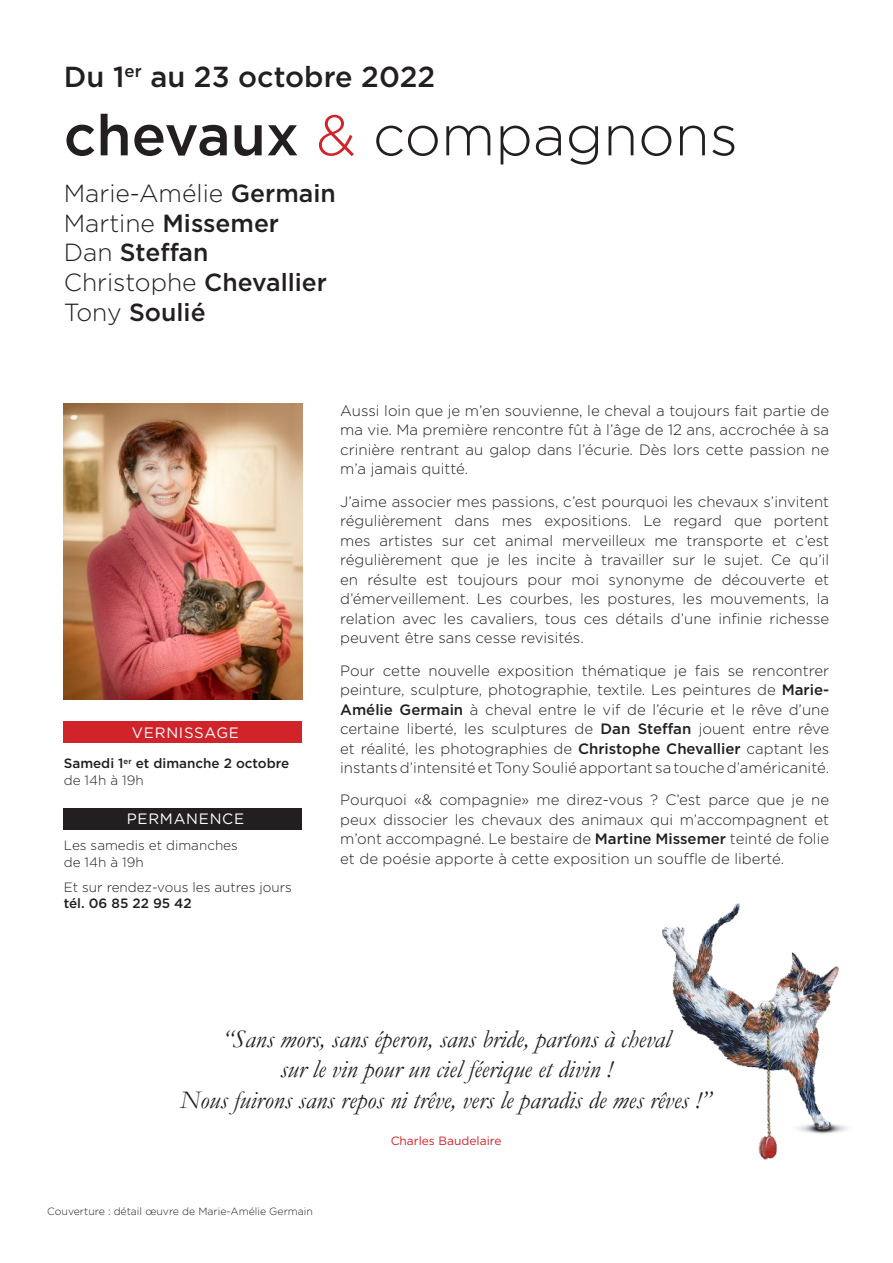
<style>
.page{position:relative;width:893px;height:1263px;background:#fff}
.page>*{position:absolute;margin:0;border:0;box-sizing:border-box;transform-origin:0 0}
.t1{font:300 57px "Gotham";color:#231f20}
.t2{font:500 28.95px "Gotham";color:#231f20}
.t3{font:italic 25.5px/30.6px "Garamond";color:#231f20;text-align:center}
.t4{font:500 24.75px/29.7px "Gotham";color:#231f20}
.t5{font:300 24.75px/29.7px "Gotham";color:#231f20}
.t6{font:300 15px/19.5px "Gotham";color:#231f20;text-align:justify}
.t7{font:15px "Gotham";letter-spacing:.05em;color:#fff}
.t8{font:300 13.5px/16.5px "Gotham";color:#231f20}
.t9{font:500 13.5px/16.5px "Gotham";color:#231f20}
.t10{font:12px "Gotham";color:#d1232a}
.t11{font:300 10.5px "Gotham";color:#231f20}
.s1{font-weight:500}
.s2{color:#d1232a}
.s3{font-weight:300}
</style>
<div class="page">
<div style="left:64px;top:722px;width:238px;height:21px;background:#d1232a"></div>
<div style="left:64px;top:808px;width:238px;height:21px;background:#231f20"></div>
<img style="left:64px;top:404px;width:239px;height:295px">
<img style="left:662px;top:903px;width:187px;height:257px">
<p class="t2" style="left:64px;top:58px;width:373px">Du 1<sup>er</sup> au 23 octobre 2022</p>
<p class="t1" style="left:64px;top:99px;width:676px"><span class="s1">chevaux</span> <span class="s2">&amp;</span> compagnons</p>
<p class="t5" style="left:64px;top:178px;width:274px">Marie-Amélie <span class="s1">Germain<br></span>Martine <span class="s1">Missemer</span></p>
<p class="t4" style="left:64px;top:237px;width:265px"><span class="s3">Dan</span> Steffan<br><span class="s3">Christophe</span> Chevallier<br><span class="s3">Tony</span> Soulié</p>
<p class="t7" style="left:132px;top:723px;width:108px">VERNISSAGE</p>
<p class="t9" style="left:64px;top:755px;width:227px">Samedi 1<sup>er</sup> et dimanche 2 octobre <span class="s3">de 14h à 19h</span></p>
<p class="t7" style="left:127px;top:809px;width:119px">PERMANENCE</p>
<p class="t8" style="left:64px;top:837px;width:176px">Les samedis et dimanches de 14h à 19h</p>
<p class="t8" style="left:64px;top:878px;width:230px">Et sur rendez-vous les autres jours <span class="s1">tél. 06 85 22 95 42</span></p>
<p class="t6" style="left:340px;top:400px;width:491px">Aussi loin que je m’en souvienne, le cheval a toujours fait partie de ma vie. Ma première rencontre fût à l’âge de 12 ans, accrochée à sa crinière rentrant au galop dans l’écurie. Dès lors cette passion ne m’a jamais quitté.</p>
<p class="t6" style="left:340px;top:491px;width:491px">J’aime associer mes passions, c’est pourquoi les chevaux s’invitent régulièrement dans mes expositions. Le regard que portent mes artistes sur cet animal merveilleux me transporte et c’est régulièrement que je les incite à travailler sur le sujet. Ce qu’il en résulte est toujours pour moi synonyme de découverte et d’émerveillement. Les courbes, les postures, les mouvements, la relation avec les cavaliers, tous ces détails d’une infinie richesse peuvent être sans cesse revisités.</p>
<p class="t6" style="left:340px;top:660px;width:491px">Pour cette nouvelle exposition thématique je fais se rencontrer peinture, sculpture, photographie, textile. Les peintures de <span class="s1">Marie-Amélie Germain</span> à cheval entre le vif de l’écurie et le rêve d’une certaine liberté, les sculptures de <span class="s1">Dan Steffan</span> jouent entre rêve et réalité, les photographies de <span class="s1">Christophe Chevallier</span> captant les instants d’intensité et Tony Soulié apportant sa touche d’américanité.</p>
<p class="t6" style="left:340px;top:790px;width:490px">Pourquoi «&amp; compagnie» me direz-vous ? C’est parce que je ne peux dissocier les chevaux des animaux qui m’accompagnent et m’ont accompagné. Le bestaire de <span class="s1">Martine Missemer</span> teinté de folie et de poésie apporte à cette exposition un souffle de liberté.</p>
<p class="t3" style="left:180px;top:1023px;width:532px">“Sans mors, sans éperon, sans bride, partons à cheval<br>sur le vin pour un ciel féerique et divin !<br>Nous fuirons sans repos ni trêve, vers le paradis de mes rêves !”</p>
<p class="t10" style="left:391px;top:1133px;width:112px">Charles Baudelaire</p>
<p class="t11" style="left:47px;top:1205px;width:267px">Couverture : détail œuvre de Marie-Amélie Germain</p>
</div>
